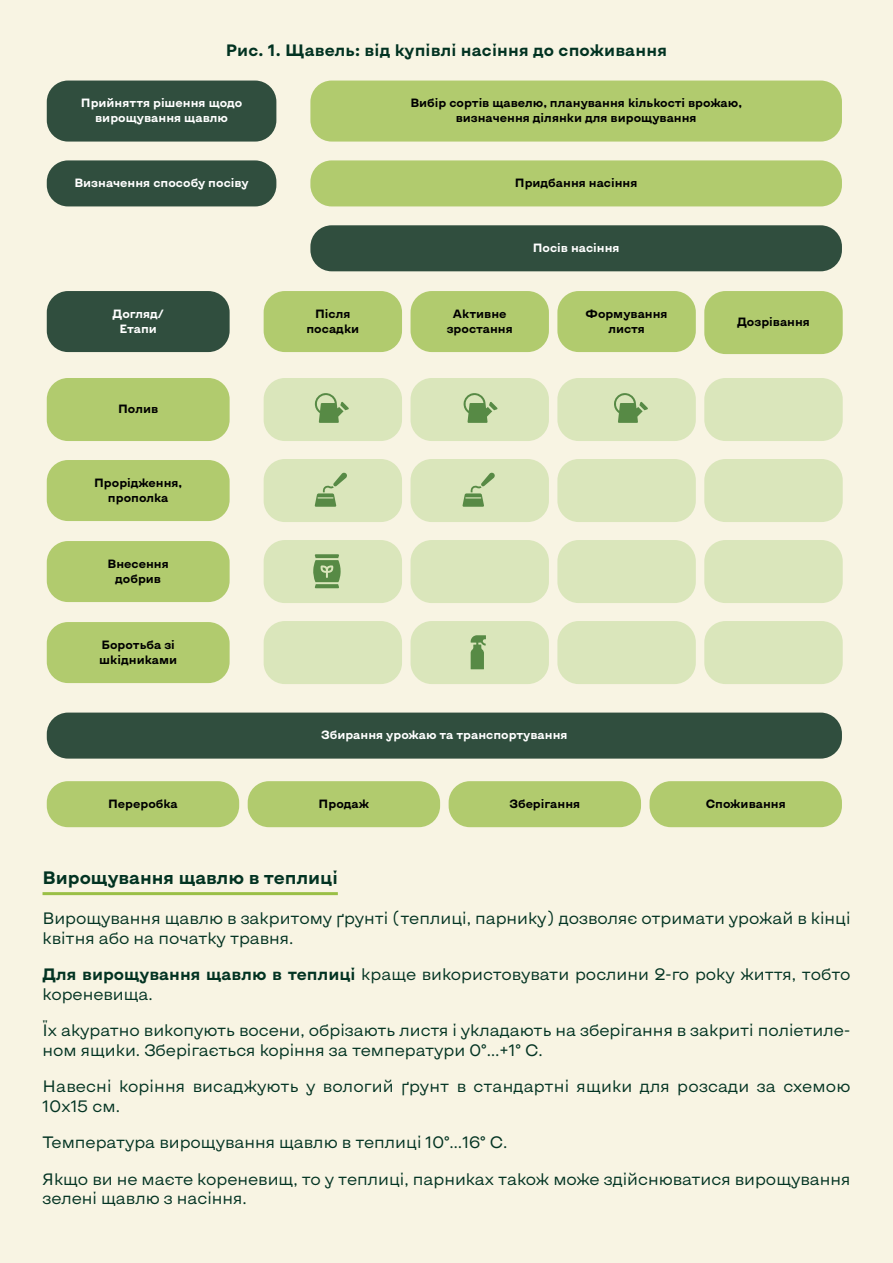
<style>
.page{position:relative;width:893px;height:1263px;background:#f8f4e3}
.page>*{position:absolute;margin:0;border:0;box-sizing:border-box;transform-origin:0 0}
.h3_1{font:700 18px "Kyiv Type Sans";color:#023322}
.t1{font:16.5px/19.5px "Kyiv Type Sans";color:#023322}
.t2{font:700 16.5px "Kyiv Type Sans";letter-spacing:.01em;color:#023322}
.Paragraph_Style_1{font:700 12px/15px "Kyiv Type Sans";color:#000;text-align:center}
.Paragraph_Style_4{font:700 12px/15px "Kyiv Type Sans";color:#fff;text-align:center}
.Paragraph_Style_2{font:700 12px "Kyiv Type Sans";color:#000}
.s1{font-weight:700}
</style>
<div class="page">
<hr style="left:43px;top:892px;width:295px;height:3px;background:#9abf46">
<div style="left:47px;top:81px;width:229px;height:61px;background:#304e3e;border-radius:21px"></div>
<div style="left:310px;top:81px;width:532px;height:61px;background:#b1cb6e;border-radius:21px"></div>
<div style="left:47px;top:160px;width:229px;height:46px;background:#304e3e;border-radius:21px"></div>
<div style="left:310px;top:160px;width:532px;height:46px;background:#b1cb6e;border-radius:21px"></div>
<div style="left:310px;top:225px;width:532px;height:46px;background:#304e3e;border-radius:21px"></div>
<div style="left:47px;top:712px;width:795px;height:47px;background:#304e3e;border-radius:21px"></div>
<div style="left:47px;top:781px;width:192px;height:46px;background:#b1cb6e;border-radius:21px"></div>
<div style="left:248px;top:781px;width:192px;height:46px;background:#b1cb6e;border-radius:21px"></div>
<div style="left:449px;top:781px;width:192px;height:46px;background:#b1cb6e;border-radius:21px"></div>
<div style="left:649px;top:781px;width:193px;height:46px;background:#b1cb6e;border-radius:21px"></div>
<div style="left:47px;top:291px;width:183px;height:61px;background:#304e3e;border-radius:21px"></div>
<div style="left:264px;top:291px;width:138px;height:61px;background:#b1cb6e;border-radius:21px"></div>
<div style="left:411px;top:291px;width:138px;height:61px;background:#b1cb6e;border-radius:21px"></div>
<div style="left:557px;top:291px;width:139px;height:61px;background:#b1cb6e;border-radius:21px"></div>
<div style="left:704px;top:291px;width:139px;height:63px;background:#b1cb6e;border-radius:21px"></div>
<div style="left:47px;top:378px;width:183px;height:63px;background:#b1cb6e;border-radius:21px"></div>
<div style="left:264px;top:378px;width:138px;height:63px;background:#dae6bb;border-radius:21px"></div>
<div style="left:411px;top:378px;width:138px;height:63px;background:#dae6bb;border-radius:21px"></div>
<div style="left:557px;top:378px;width:139px;height:63px;background:#dae6bb;border-radius:21px"></div>
<div style="left:704px;top:378px;width:139px;height:63px;background:#dae6bb;border-radius:21px"></div>
<div style="left:47px;top:460px;width:183px;height:61px;background:#b1cb6e;border-radius:21px"></div>
<div style="left:264px;top:459px;width:138px;height:63px;background:#dae6bb;border-radius:21px"></div>
<div style="left:411px;top:459px;width:138px;height:63px;background:#dae6bb;border-radius:21px"></div>
<div style="left:557px;top:459px;width:139px;height:63px;background:#dae6bb;border-radius:21px"></div>
<div style="left:704px;top:459px;width:139px;height:63px;background:#dae6bb;border-radius:21px"></div>
<div style="left:47px;top:541px;width:183px;height:61px;background:#b1cb6e;border-radius:21px"></div>
<div style="left:264px;top:540px;width:138px;height:63px;background:#dae6bb;border-radius:21px"></div>
<div style="left:411px;top:540px;width:138px;height:63px;background:#dae6bb;border-radius:21px"></div>
<div style="left:557px;top:540px;width:139px;height:63px;background:#dae6bb;border-radius:21px"></div>
<div style="left:704px;top:540px;width:139px;height:63px;background:#dae6bb;border-radius:21px"></div>
<div style="left:47px;top:622px;width:183px;height:61px;background:#b1cb6e;border-radius:21px"></div>
<div style="left:264px;top:621px;width:138px;height:63px;background:#dae6bb;border-radius:21px"></div>
<div style="left:411px;top:621px;width:138px;height:63px;background:#dae6bb;border-radius:21px"></div>
<div style="left:557px;top:621px;width:139px;height:63px;background:#dae6bb;border-radius:21px"></div>
<div style="left:704px;top:621px;width:139px;height:63px;background:#dae6bb;border-radius:21px"></div>
<svg style="left:315px;top:393px;width:34px;height:30px"></svg>
<svg style="left:463px;top:393px;width:34px;height:30px"></svg>
<svg style="left:614px;top:393px;width:34px;height:30px"></svg>
<svg style="left:471px;top:635px;width:15px;height:34px"></svg>
<svg style="left:463px;top:472px;width:32px;height:35px"></svg>
<svg style="left:313px;top:554px;width:28px;height:34px"></svg>
<svg style="left:315px;top:472px;width:32px;height:35px"></svg>
<p class="t2" style="left:226px;top:39px;width:443px">Рис. 1. Щавель: від купівлі насіння до споживання</p>
<p class="Paragraph_Style_4" style="left:81px;top:95px;width:163px">Прийняття рішення щодо вирощування щавлю</p>
<p class="Paragraph_Style_1" style="left:410px;top:95px;width:333px">Вибір сортів щавелю, планування кількості врожаю, визначення ділянки для вирощування</p>
<p class="Paragraph_Style_4" style="left:74px;top:175px;width:176px">Визначення способу посіву</p>
<p class="Paragraph_Style_1" style="left:515px;top:175px;width:124px">Придбання насіння</p>
<p class="Paragraph_Style_4" style="left:533px;top:240px;width:88px">Посів насіння</p>
<p class="Paragraph_Style_4" style="left:112px;top:305px;width:53px">Догляд/<br>Етапи</p>
<p class="Paragraph_Style_1" style="left:306px;top:305px;width:54px">Після посадки</p>
<p class="Paragraph_Style_1" style="left:447px;top:305px;width:68px">Активне зростання</p>
<p class="Paragraph_Style_1" style="left:586px;top:305px;width:84px">Формування листя</p>
<p class="Paragraph_Style_2" style="left:737px;top:314px;width:74px">Дозрівання</p>
<p class="Paragraph_Style_2" style="left:118px;top:401px;width:42px">Полив</p>
<p class="Paragraph_Style_1" style="left:94px;top:474px;width:90px">Прорідження, прополка</p>
<p class="Paragraph_Style_1" style="left:108px;top:555px;width:63px">Внесення добрив</p>
<p class="Paragraph_Style_1" style="left:99px;top:636px;width:79px;text-align:left">Боротьба зі шкідниками</p>
<p class="Paragraph_Style_4" style="left:321px;top:727px;width:248px">Збирання урожаю та транспортування</p>
<p class="Paragraph_Style_1" style="left:108px;top:795px;width:71px">Переробка</p>
<p class="Paragraph_Style_1" style="left:319px;top:795px;width:52px">Продаж</p>
<p class="Paragraph_Style_1" style="left:509px;top:795px;width:72px">Зберігання</p>
<p class="Paragraph_Style_1" style="left:706px;top:795px;width:82px">Споживання</p>
<p class="h3_1" style="left:43px;top:865px;width:297px">Вирощування щавлю в теплиці</p>
<p class="t1" style="left:43px;top:908px;width:809px">Вирощування щавлю в закритому ґрунті (теплиці, парнику) дозволяє отримати урожай в кінці квітня або на початку травня.</p>
<p class="t1" style="left:43px;top:964px;width:809px"><span class="s1">Для вирощування щавлю в теплиці</span> краще використовувати рослини 2-го року життя, тобто кореневища.</p>
<p class="t1" style="left:43px;top:1020px;width:809px">Їх акуратно викопують восени, обрізають листя і укладають на зберігання в закриті поліетиле&shy;ном ящики. Зберігається коріння за температури 0°…+1° С.</p>
<p class="t1" style="left:43px;top:1076px;width:809px">Навесні коріння висаджують у вологий ґрунт в стандартні ящики для розсади за схемою<br>10х15 см.</p>
<p class="t1" style="left:43px;top:1132px;width:467px">Температура вирощування щавлю в теплиці 10°…16° С.</p>
<p class="t1" style="left:43px;top:1169px;width:809px">Якщо ви не маєте кореневищ, то у теплиці, парниках також може здійснюватися вирощування зелені щавлю з насіння.</p>
</div>
